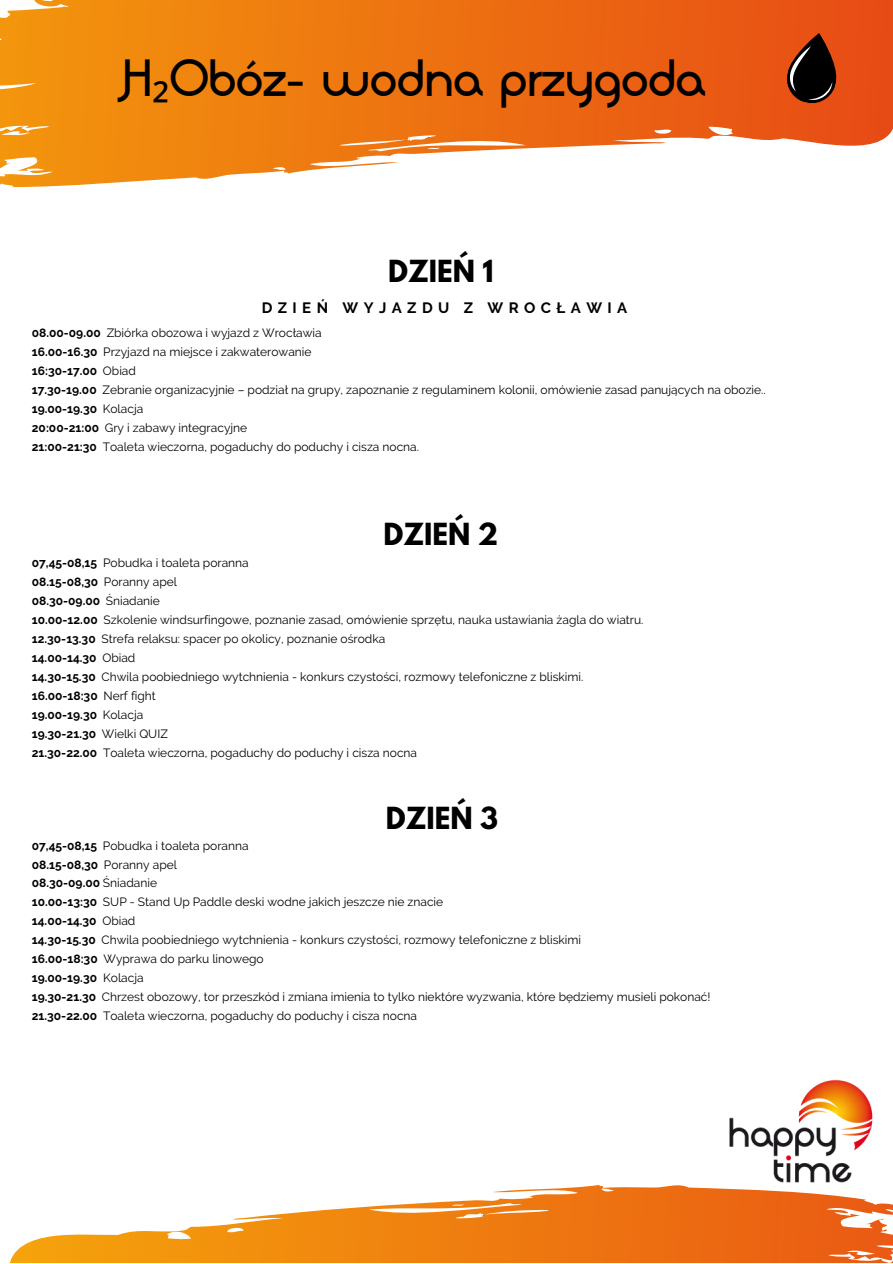
<style>
.page{position:relative;width:893px;height:1264px;background:#fff}
.page>*{position:absolute;margin:0;border:0;box-sizing:border-box;transform-origin:0 0}
.t1{font:700 48.75px "Quadranta";color:#000}
.t2{font:700 27px "League Spartan";color:#000}
.t3{font:700 15px "Raleway";letter-spacing:.36em;color:#000}
.t4{font:12px/19px "Raleway";color:#000}
.s1{font-family:"Noto Sans";font-weight:400}
.s2{font-weight:700}
</style>
<div class="page">
<svg style="left:0;top:0;width:892px;height:188px"></svg>
<img style="left:729px;top:1079px;width:144px;height:103px">
<svg style="left:10px;top:1182px;width:882px;height:80px"></svg>
<svg style="left:783px;top:29px;width:60px;height:78px;background:#7b3113"></svg>
<h1 class="t1" style="left:123px;top:48px;width:583px">H<span class="s1">₂</span>Obóz- wodna przygoda</h1>
<h2 class="t2" style="left:388px;top:257px;width:107px">DZIEŃ 1</h2>
<p class="t3" style="left:262px;top:299px;width:367px">DZIEŃ WYJAZDU Z WROCŁAWIA</p>
<p class="t4" style="left:32px;top:323px;width:735px"><span class="s2">08.00-09.00</span> Zbiórka obozowa i wyjazd z Wrocławia<br><span class="s2">16.00-16.30</span> Przyjazd na miejsce i zakwaterowanie<br><span class="s2">16:30-17.00</span> Obiad<br><span class="s2">17.30-19.00</span> Zebranie organizacyjnie – podział na grupy, zapoznanie z regulaminem kolonii, omówienie zasad panujących na obozie..<br><span class="s2">19.00-19.30</span> Kolacja<br><span class="s2">20:00-21:00</span> Gry i zabawy integracyjne<br><span class="s2">21:00-21:30</span> Toaleta wieczorna, pogaduchy do poduchy i cisza nocna.</p>
<h2 class="t2" style="left:383px;top:521px;width:116px">DZIEŃ 2</h2>
<p class="t4" style="left:32px;top:553px;width:613px"><span class="s2">07,45-08,15</span> Pobudka i toaleta poranna<br><span class="s2">08.15-08,30</span> Poranny apel<br><span class="s2">08.30-09.00</span> Śniadanie<br><span class="s2">10.00-12.00</span> Szkolenie windsurfingowe, poznanie zasad, omówienie sprzętu, nauka ustawiania żagla do wiatru.<br><span class="s2">12.30-13.30</span> Strefa relaksu: spacer po okolicy, poznanie ośrodka<br><span class="s2">14.00-14.30</span> Obiad<br><span class="s2">14.30-15.30</span> Chwila poobiedniego wytchnienia - konkurs czystości, rozmowy telefoniczne z bliskimi.<br><span class="s2">16.00-18:30</span> Nerf fight<br><span class="s2">19.00-19.30</span> Kolacja<br><span class="s2">19.30-21.30</span> Wielki QUIZ<br><span class="s2">21.30-22.00</span> Toaleta wieczorna, pogaduchy do poduchy i cisza nocna</p>
<h2 class="t2" style="left:386px;top:804px;width:114px">DZIEŃ 3</h2>
<p class="t4" style="left:32px;top:835px;width:680px"><span class="s2">07,45-08,15</span> Pobudka i toaleta poranna<br><span class="s2">08.15-08,30</span> Poranny apel<br><span class="s2">08.30-09.00</span> Śniadanie<br><span class="s2">10.00-13:30</span> SUP - Stand Up Paddle deski wodne jakich jeszcze nie znacie<br><span class="s2">14.00-14.30</span> Obiad<br><span class="s2">14.30-15.30</span> Chwila poobiedniego wytchnienia - konkurs czystości, rozmowy telefoniczne z bliskimi<br><span class="s2">16.00-18:30</span> Wyprawa do parku linowego<br><span class="s2">19.00-19.30</span> Kolacja<br><span class="s2">19.30-21.30</span> Chrzest obozowy, tor przeszkód i zmiana imienia to tylko niektóre wyzwania, które będziemy musieli pokonać!<br><span class="s2">21.30-22.00</span> Toaleta wieczorna, pogaduchy do poduchy i cisza nocna</p>
</div>
